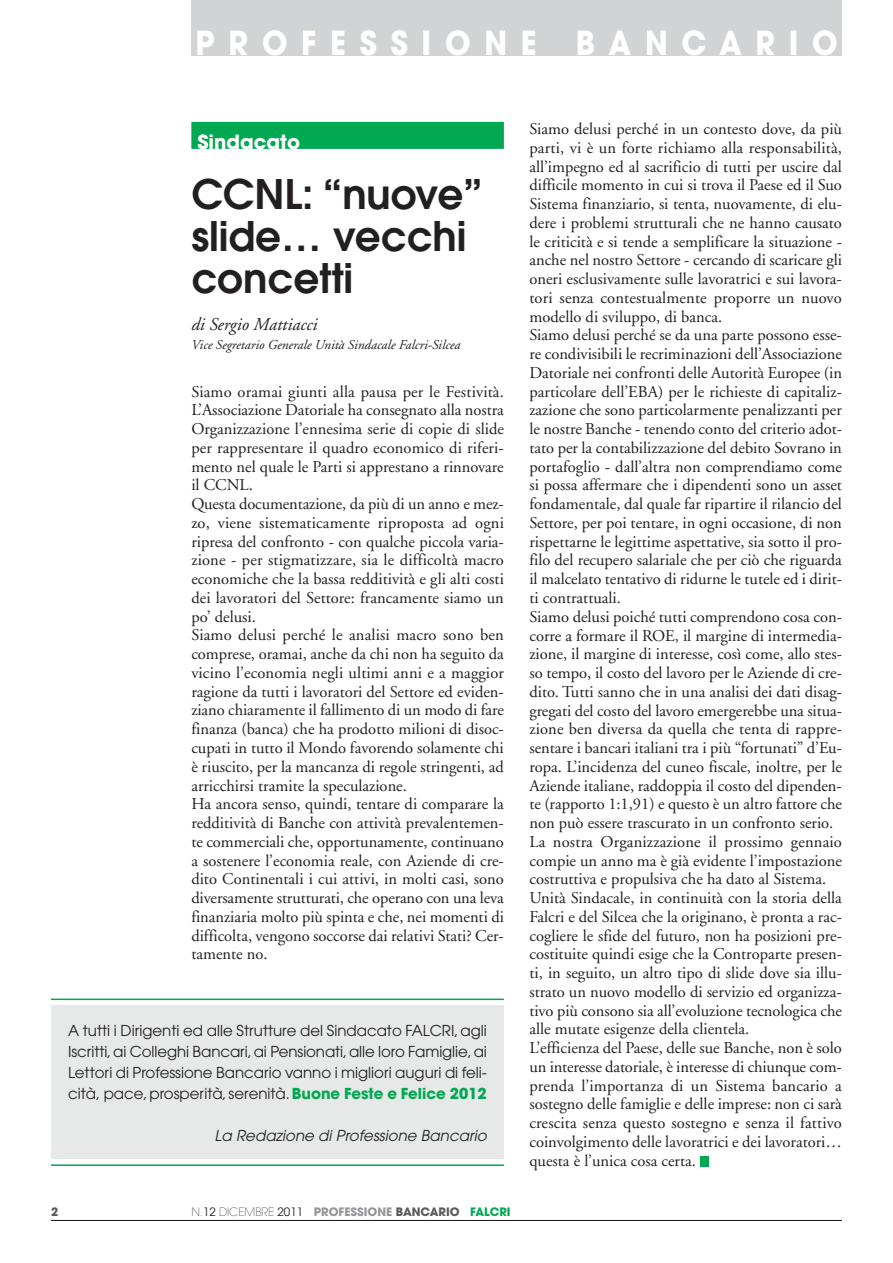
<style>
.page{position:relative;width:893px;height:1263px;background:#fff}
.page>*{position:absolute;margin:0;border:0;box-sizing:border-box;transform-origin:0 0}
.t1{font:600 40.5px/42px "Avant Garde";color:#231f20}
.t2{font:700 33px "Avant Garde";letter-spacing:.46em;color:#fff;scale:.91 1}
.t3{font:700 19.5px "Avant Garde";color:#fff}
.t4{font:italic 18px "Adobe Garamond";color:#231f20}
.t5{font:16.5px/18.8px "Adobe Garamond";color:#231f20}
.t6{font:15px/21px "Avant Garde";color:#231f20;text-align:justify}
.t7{font:italic 15px "Avant Garde";color:#231f20}
.t8{font:italic 13.5px "Adobe Garamond";color:#231f20}
.t9{font:700 11.55px "Avant Garde";color:#939598}
.t10{font:700 11.55px "Avant Garde";color:#58595b}
.s1{font-weight:700;color:#00a851}
.s2{font-weight:200;color:#231f20}
.s3{font-weight:400;color:#231f20}
.s4{color:#58595b}
.s5{color:#00a851}
</style>
<div class="page">
<div style="left:191px;top:0;width:651px;height:55px;background:#d1d3d4"></div>
<hr style="left:51px;top:1220px;width:791px;height:1px;background:#231f20">
<div style="left:191px;top:122px;width:313px;height:27px;background:#00a851"></div>
<div style="left:700px;top:1156px;width:9px;height:10px;background:#00a851"></div>
<div style="left:51px;top:1006px;width:453px;height:153px;background:#e7e8e8"></div>
<hr style="left:51px;top:998px;width:453px;height:2px;background:#00a851">
<hr style="left:51px;top:1164px;width:453px;height:2px;background:#00a851">
<h2 class="t2" style="left:196px;top:31px;width:707px">PROFESSIONE BANCARIO</h2>
<p class="t3" style="left:197px;top:135px;width:104px">Sindacato</p>
<h1 class="t1" style="left:191px;top:177px;width:293px">CCNL: “nuove” slide… vecchi concetti</h1>
<p class="t4" style="left:191px;top:317px;width:128px">di Sergio Mattiacci</p>
<p class="t8" style="left:191px;top:339px;width:271px">Vice Segretario Generale Unità Sindacale Falcri-Silcea</p>
<p class="t5" style="left:191px;top:384px;width:314px">Siamo oramai giunti alla pausa per le Festività.<br>L’Associazione Datoriale ha consegnato alla nostra Organizzazione l’ennesima serie di copie di slide per rappresentare il quadro economico di riferi&shy;mento nel quale le Parti si apprestano a rinnovare il CCNL.<br>Questa documentazione, da più di un anno e mez&shy;zo, viene sistematicamente riproposta ad ogni ripresa del confronto - con qualche piccola varia&shy;zione - per stigmatizzare, sia le difficoltà macro economiche che la bassa redditività e gli alti costi dei lavoratori del Settore: francamente siamo un po’ delusi.<br>Siamo delusi perché le analisi macro sono ben comprese, oramai, anche da chi non ha seguito da vicino l’economia negli ultimi anni e a maggior ragione da tutti i lavoratori del Settore ed eviden&shy;ziano chiaramente il fallimento di un modo di fare finanza (banca) che ha prodotto milioni di disoc&shy;cupati in tutto il Mondo favorendo solamente chi è riuscito, per la mancanza di regole stringenti, ad arricchirsi tramite la speculazione.<br>Ha ancora senso, quindi, tentare di comparare la redditività di Banche con attività prevalentemen&shy;te commerciali che, opportunamente, continuano a sostenere l’economia reale, con Aziende di cre&shy;dito Continentali i cui attivi, in molti casi, sono diversamente strutturati, che operano con una leva finanziaria molto più spinta e che, nei momenti di difficolta, vengono soccorse dai relativi Stati? Cer&shy;tamente no.</p>
<p class="t6" style="left:68px;top:1021px;width:420px">A tutti i Dirigenti ed alle Strutture del Sindacato FALCRI, agli Iscritti, ai Colleghi Bancari, ai Pensionati, alle loro Famiglie, ai Lettori di Professione Bancario vanno i migliori auguri di feli&shy;cità, pace, prosperità, serenità. <span class="s1">Buone Feste e Felice 2012</span></p>
<p class="t7" style="left:215px;top:1130px;width:276px">La Redazione di Professione Bancario</p>
<p class="t10" style="left:51px;top:1208px;width:9px">2</p>
<p class="t9" style="left:191px;top:1208px;width:321px"><span class="s2">N.</span><span class="s3">12</span> <span class="s2">DICEMBRE</span> <span class="s3">2011</span> PROFESSIONE <span class="s4">BANCARIO</span> <span class="s5">FALCRI</span></p>
<p class="t5" style="left:529px;top:121px;width:314px">Siamo delusi perché in un contesto dove, da più parti, vi è un forte richiamo alla responsabilità, all’impegno ed al sacrificio di tutti per uscire dal difficile momento in cui si trova il Paese ed il Suo Sistema finanziario, si tenta, nuovamente, di elu&shy;dere i problemi strutturali che ne hanno causato le criticità e si tende a semplificare la situazione - anche nel nostro Settore - cercando di scaricare gli oneri esclusivamente sulle lavoratrici e sui lavora&shy;tori senza contestualmente proporre un nuovo modello di sviluppo, di banca.<br>Siamo delusi perché se da una parte possono esse&shy;re condivisibili le recriminazioni dell’Associazione Datoriale nei confronti delle Autorità Europee (in particolare dell’EBA) per le richieste di capitaliz&shy;zazione che sono particolarmente penalizzanti per le nostre Banche - tenendo conto del criterio adot&shy;tato per la contabilizzazione del debito Sovrano in portafoglio - dall’altra non comprendiamo come si possa affermare che i dipendenti sono un asset fondamentale, dal quale far ripartire il rilancio del Settore, per poi tentare, in ogni occasione, di non rispettarne le legittime aspettative, sia sotto il pro&shy;filo del recupero salariale che per ciò che riguarda il malcelato tentativo di ridurne le tutele ed i dirit&shy;ti contrattuali.<br>Siamo delusi poiché tutti comprendono cosa con&shy;corre a formare il ROE, il margine di intermedia&shy;zione, il margine di interesse, così come, allo stes&shy;so tempo, il costo del lavoro per le Aziende di cre&shy;dito. Tutti sanno che in una analisi dei dati disag&shy;gregati del costo del lavoro emergerebbe una situa&shy;zione ben diversa da quella che tenta di rappre&shy;sentare i bancari italiani tra i più “fortunati” d’Eu&shy;ropa. L’incidenza del cuneo fiscale, inoltre, per le Aziende italiane, raddoppia il costo del dipenden&shy;te (rapporto 1:1,91) e questo è un altro fattore che non può essere trascurato in un confronto serio.<br>La nostra Organizzazione il prossimo gennaio compie un anno ma è già evidente l’impostazione costruttiva e propulsiva che ha dato al Sistema.<br>Unità Sindacale, in continuità con la storia della Falcri e del Silcea che la originano, è pronta a rac&shy;cogliere le sfide del futuro, non ha posizioni pre&shy;costituite quindi esige che la Controparte presen&shy;ti, in seguito, un altro tipo di slide dove sia illu&shy;strato un nuovo modello di servizio ed organizza&shy;tivo più consono sia all’evoluzione tecnologica che alle mutate esigenze della clientela.<br>L’efficienza del Paese, delle sue Banche, non è solo un interesse datoriale, è interesse di chiunque com&shy;prenda l’importanza di un Sistema bancario a sostegno delle famiglie e delle imprese: non ci sarà crescita senza questo sostegno e senza il fattivo coinvolgimento delle lavoratrici e dei lavoratori… questa è l’unica cosa certa.</p>
</div>
